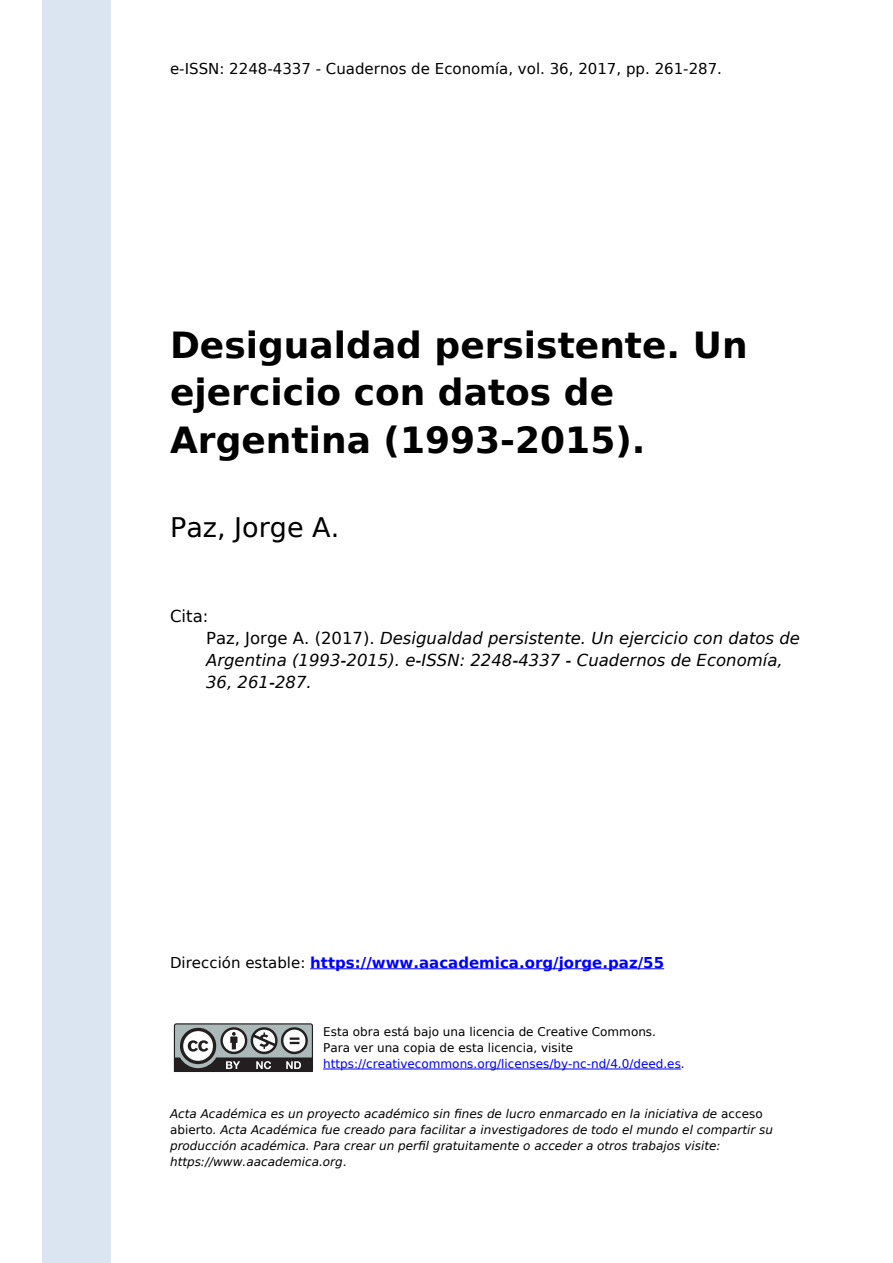
<style>
.page{position:relative;width:893px;height:1263px;background:#fff}
.page>*{position:absolute;margin:0;border:0;box-sizing:border-box;transform-origin:0 0}
.t1{font:700 36px/47.7px "DejaVu Sans";color:#000}
.t2{font:27px "DejaVu Sans";color:#000}
.t3{font:italic 16.5px/21.9px "DejaVu Sans";color:#000}
.t4{font:15px "DejaVu Sans";color:#000}
.t5{font:700 15px "DejaVu Sans";color:#00f}
.t6{font:italic 12px/15.9px "DejaVu Sans";color:#000}
.t7{font:12px/15.9px "DejaVu Sans";color:#000}
.s1{font-style:normal}
.s2{font-weight:400;color:#000}
.s3{color:#00f}
</style>
<div class="page">
<hr style="left:310px;top:968px;width:354px;height:1px;background:#00f">
<svg style="left:174px;top:1023px;width:139px;height:49px"></svg>
<hr style="left:323px;top:1069px;width:358px;height:1px;background:#00f">
<div style="left:43px;top:0;width:68px;height:1263px;background:#dbe5f1"></div>
<p class="t4" style="left:170px;top:57px;width:553px">e-ISSN: 2248-4337 - Cuadernos de Economía, vol. 36, 2017, pp. 261-287.</p>
<h1 class="t1" style="left:170px;top:320px;width:579px">Desigualdad persistente. Un ejercicio con datos de<br>Argentina (1993-2015).</h1>
<h2 class="t2" style="left:170px;top:505px;width:171px">Paz, Jorge A.</h2>
<h3 class="t3" style="left:206px;top:605px;width:595px;text-indent:-36px"><span class="s1">Cita:<br>Paz, Jorge A. (2017).</span> Desigualdad persistente. Un ejercicio con datos de Argentina (1993-2015). e-ISSN: 2248-4337 - Cuadernos de Economía, 36, 261-287.</h3>
<p class="t5" style="left:170px;top:950px;width:496px"><span class="s2">Dirección estable:</span> https://www.aacademica.org/jorge.paz/55</p>
<p class="t7" style="left:323px;top:1024px;width:363px">Esta obra está bajo una licencia de Creative Commons.<br>Para ver una copia de esta licencia, visite <span class="s3">https://creativecommons.org/licenses/by-nc-nd/4.0/deed.es</span>.</p>
<p class="t6" style="left:170px;top:1105px;width:604px">Acta Académica es un proyecto académico sin fines de lucro enmarcado en la iniciativa de <span class="s1">acceso abierto</span>. Acta Académica fue creado para facilitar a investigadores de todo el mundo el compartir su producción académica. Para crear un perfil gratuitamente o acceder a otros trabajos visite: https://www.aacademica.org<span class="s1">.</span></p>
</div>
